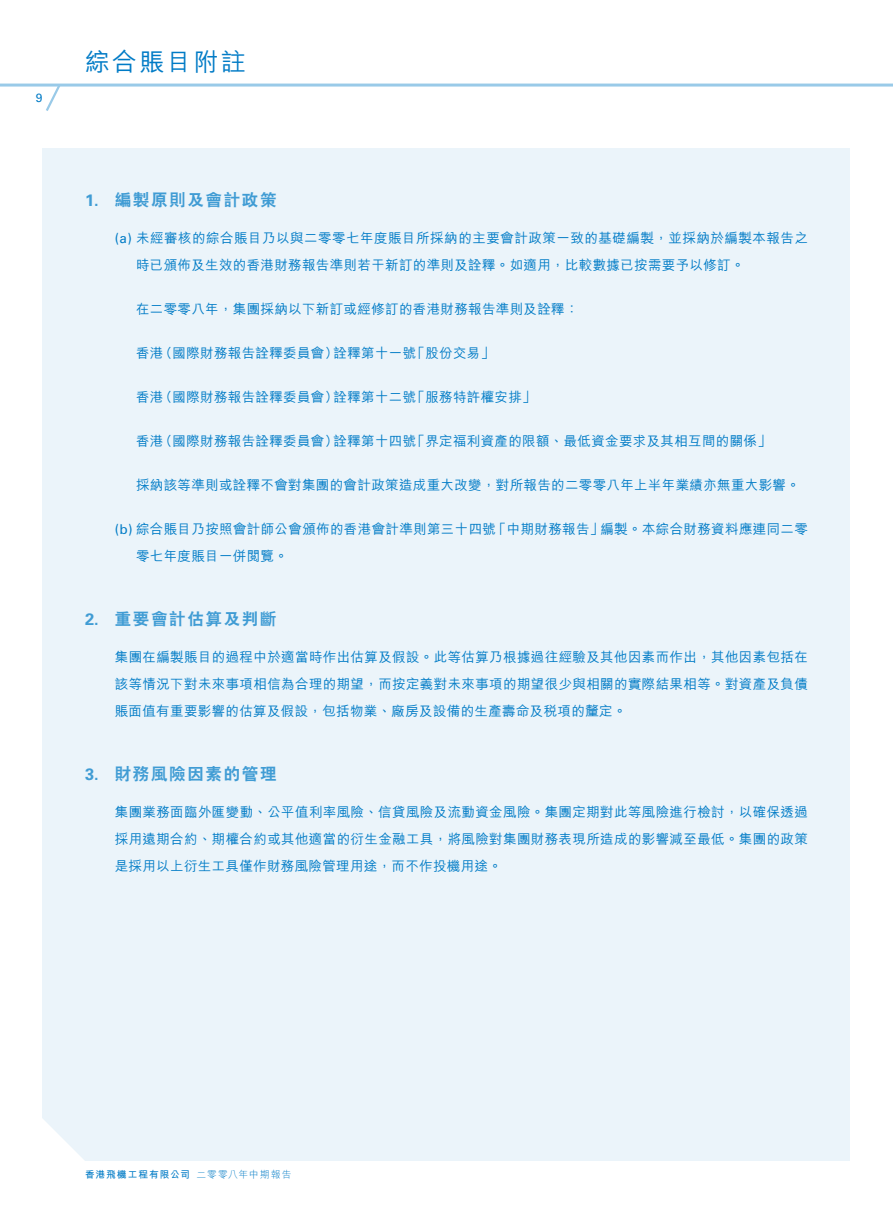
<style>
.page{position:relative;width:893px;height:1212px;background:#fff}
.page>*{position:absolute;margin:0;border:0;box-sizing:border-box;transform-origin:0 0}
.t1{font:500 24.75px "M Hei HK";letter-spacing:.1em;color:#007bc6}
.t2{font:800 16.5px "C Hei 2 HK";letter-spacing:.1em;color:#409cd4}
.t3{font:500 13.5px/27px "M Hei HK";letter-spacing:.025em;color:#007bc6}
.t4{font:700 9.75px "M Hei HK";letter-spacing:.09em;color:#007bc6}
.s1{font-family:"Univers";font-weight:700}
.s2{font-family:"Univers";font-weight:400}
.s3{font-weight:300}
</style>
<div class="page">
<div style="left:43px;top:149px;width:807px;height:1012px;background:#ebf4fa"></div>
<svg style="left:42px;top:1097px;width:43px;height:64px"></svg>
<svg style="left:44px;top:83px;width:19px;height:28px"></svg>
<hr style="left:0;top:84px;width:893px;height:3px;background:#99cae8">
<h1 class="t1" style="left:85px;top:44px;width:162px">綜合賬目附註</h1>
<p class="t2" style="left:85px;top:189px;width:193px"><span class="s1">1.</span> 編製原則及會計政策</p>
<p class="t3" style="left:136px;top:224px;width:673px;text-indent:-21px"><span class="s2">(a)</span> 未經審核的綜合賬目乃以與二零零七年度賬目所採納的主要會計政策一致的基礎編製，並採納於編製本報告之時已頒佈及生效的香港財務報告準則若干新訂的準則及詮釋。如適用，比較數據已按需要予以修訂。</p>
<p class="t3" style="left:136px;top:295px;width:444px">在二零零八年，集團採納以下新訂或經修訂的香港財務報告準則及詮釋：</p>
<p class="t3" style="left:136px;top:339px;width:360px">香港（國際財務報告詮釋委員會）詮釋第十一號「股份交易」</p>
<p class="t3" style="left:136px;top:383px;width:401px">香港（國際財務報告詮釋委員會）詮釋第十二號「服務特許權安排」</p>
<p class="t3" style="left:136px;top:427px;width:636px">香港（國際財務報告詮釋委員會）詮釋第十四號「界定福利資產的限額、最低資金要求及其相互間的關係」</p>
<p class="t3" style="left:136px;top:471px;width:665px">採納該等準則或詮釋不會對集團的會計政策造成重大改變，對所報告的二零零八年上半年業績亦無重大影響。</p>
<p class="t3" style="left:136px;top:515px;width:673px;text-indent:-21px"><span class="s2">(b)</span> 綜合賬目乃按照會計師公會頒佈的香港會計準則第三十四號「中期財務報告」編製。本綜合財務資料應連同二零零七年度賬目一併閱覽。</p>
<p class="t2" style="left:85px;top:608px;width:193px"><span class="s1">2.</span> 重要會計估算及判斷</p>
<p class="t3" style="left:115px;top:642px;width:695px;text-align:justify">集團在編製賬目的過程中於適當時作出估算及假設。此等估算乃根據過往經驗及其他因素而作出，其他因素包括在該等情況下對未來事項相信為合理的期望，而按定義對未來事項的期望很少與相關的實際結果相等。對資產及負債賬面值有重要影響的估算及假設，包括物業、廠房及設備的生產壽命及稅項的釐定。</p>
<p class="t2" style="left:85px;top:762px;width:193px"><span class="s1">3.</span> 財務風險因素的管理</p>
<p class="t3" style="left:115px;top:797px;width:695px;text-align:justify">集團業務面臨外匯變動、公平值利率風險、信貸風險及流動資金風險。集團定期對此等風險進行檢討，以確保透過採用遠期合約、期權合約或其他適當的衍生金融工具，將風險對集團財務表現所造成的影響減至最低。集團的政策是採用以上衍生工具僅作財務風險管理用途，而不作投機用途。</p>
<p class="t4" style="left:85px;top:1167px;width:208px">香港飛機工程有限公司 <span class="s3">二零零八年中期報告</span></p>
</div>
